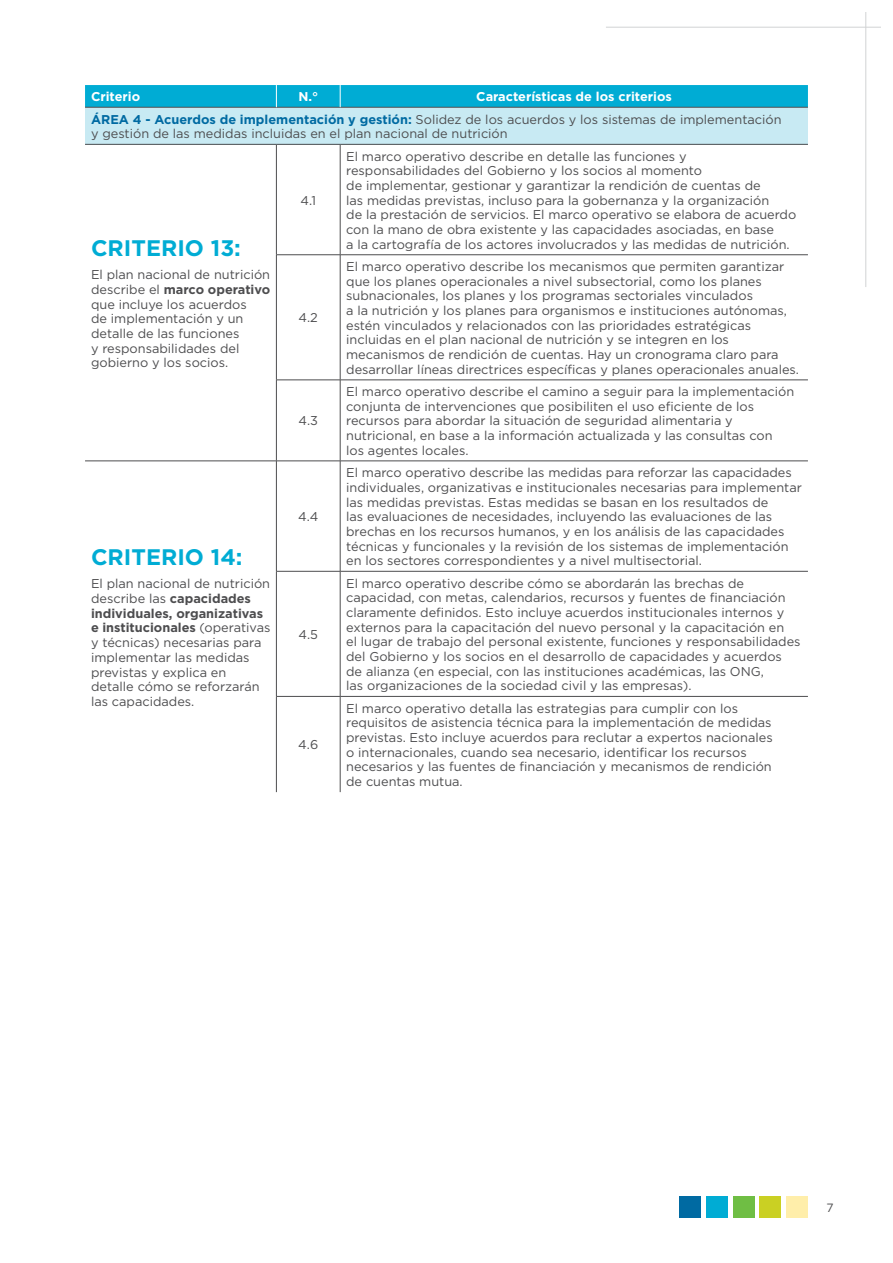
<style>
.page{position:relative;width:893px;height:1263px;background:#fff}
.page>*{position:absolute;margin:0;border:0;box-sizing:border-box;transform-origin:0 0}
.t1{font:700 22.5px "Gotham";color:#00acd4}
.t2{font:12.75px/14.7px "Gotham";color:#4d4d4f}
.t3{font:700 12.75px "Gotham";color:#fff}
.t4{font:12px "Gotham";color:#4d4d4f}
.s1{font-weight:700;color:#fff}
.s2{font-weight:700;color:#006aa2}
.s3{font-weight:700}
</style>
<div class="page">
<div style="left:786px;top:1196px;width:21px;height:21px;background:#fea"></div>
<div style="left:733px;top:1196px;width:21px;height:21px;background:#6fbe44"></div>
<div style="left:760px;top:1196px;width:21px;height:21px;background:#cad023"></div>
<div style="left:706px;top:1196px;width:22px;height:21px;background:#00acd4"></div>
<div style="left:680px;top:1196px;width:21px;height:21px;background:#006aa2"></div>
<hr style="left:606px;top:27px;width:275px;height:1px;background:#d1d3d4">
<hr style="left:865px;top:12px;width:1px;height:275px;background:#d1d3d4">
<div style="left:85px;top:107px;width:723px;height:37px;background:#c8eaf3"></div>
<hr style="left:85px;top:107px;width:191px;height:1px;background:#4d4d4f">
<hr style="left:276px;top:107px;width:64px;height:1px;background:#4d4d4f">
<hr style="left:340px;top:107px;width:468px;height:1px;background:#4d4d4f">
<hr style="left:85px;top:144px;width:191px;height:1px;background:#4d4d4f">
<hr style="left:276px;top:144px;width:64px;height:1px;background:#4d4d4f">
<hr style="left:276px;top:145px;width:1px;height:110px;background:#4d4d4f">
<hr style="left:340px;top:144px;width:468px;height:1px;background:#4d4d4f">
<hr style="left:340px;top:145px;width:1px;height:110px;background:#4d4d4f">
<hr style="left:276px;top:254px;width:64px;height:1px;background:#4d4d4f">
<hr style="left:276px;top:255px;width:1px;height:125px;background:#4d4d4f">
<hr style="left:340px;top:254px;width:468px;height:1px;background:#4d4d4f">
<hr style="left:340px;top:255px;width:1px;height:125px;background:#4d4d4f">
<hr style="left:276px;top:380px;width:64px;height:1px;background:#4d4d4f">
<hr style="left:276px;top:380px;width:1px;height:81px;background:#4d4d4f">
<hr style="left:340px;top:380px;width:468px;height:1px;background:#4d4d4f">
<hr style="left:340px;top:380px;width:1px;height:81px;background:#4d4d4f">
<hr style="left:85px;top:461px;width:191px;height:1px;background:#4d4d4f">
<hr style="left:276px;top:461px;width:64px;height:1px;background:#4d4d4f">
<hr style="left:276px;top:461px;width:1px;height:110px;background:#4d4d4f">
<hr style="left:340px;top:461px;width:468px;height:1px;background:#4d4d4f">
<hr style="left:340px;top:461px;width:1px;height:110px;background:#4d4d4f">
<hr style="left:276px;top:571px;width:64px;height:1px;background:#4d4d4f">
<hr style="left:276px;top:571px;width:1px;height:125px;background:#4d4d4f">
<hr style="left:340px;top:571px;width:468px;height:1px;background:#4d4d4f">
<hr style="left:340px;top:571px;width:1px;height:125px;background:#4d4d4f">
<hr style="left:276px;top:696px;width:64px;height:1px;background:#4d4d4f">
<hr style="left:276px;top:697px;width:1px;height:95px;background:#4d4d4f">
<hr style="left:340px;top:696px;width:468px;height:1px;background:#4d4d4f">
<hr style="left:340px;top:697px;width:1px;height:95px;background:#4d4d4f">
<svg style="left:85px;top:85px;width:723px;height:22px"></svg>
<p class="t2" style="left:91px;top:85px;width:692px;line-height:22.4px;text-indent:385px"><span class="s1">Características de los criterios<br></span><span class="s2">ÁREA 4 - Acuerdos de implementación y gestión:</span> Solidez de los acuerdos y los sistemas de implementación</p>
<p class="t2" style="left:91px;top:126px;width:418px">y gestión de las medidas incluidas en el plan nacional de nutrición</p>
<p class="t3" style="left:91px;top:88px;width:51px">Criterio</p>
<p class="t3" style="left:298px;top:88px;width:21px">N.°</p>
<h1 class="t1" style="left:91px;top:233px;width:151px">CRITERIO 13:</h1>
<p class="t2" style="left:91px;top:267px;width:181px">El plan nacional de nutrición describe el <span class="s3">marco operativo </span>que incluye los acuerdos<br>de implementación y un detalle de las funciones<br>y responsabilidades del gobierno y los socios.</p>
<h1 class="t1" style="left:91px;top:542px;width:153px">CRITERIO 14:</h1>
<p class="t2" style="left:91px;top:576px;width:181px">El plan nacional de nutrición describe las <span class="s3">capacidades individuales, organizativas e institucionales</span> (operativas y técnicas) necesarias para implementar las medidas previstas y explica en detalle cómo se reforzarán las capacidades.</p>
<p class="t2" style="left:300px;top:192px;width:17px">4.1</p>
<p class="t2" style="left:299px;top:310px;width:21px">4.2</p>
<p class="t2" style="left:299px;top:413px;width:21px">4.3</p>
<p class="t2" style="left:298px;top:509px;width:22px">4.4</p>
<p class="t2" style="left:299px;top:627px;width:21px">4.5</p>
<p class="t2" style="left:298px;top:737px;width:21px">4.6</p>
<p class="t2" style="left:346px;top:148px;width:452px">El marco operativo describe en detalle las funciones y responsabilidades del Gobierno y los socios al momento<br>de implementar, gestionar y garantizar la rendición de cuentas de<br>las medidas previstas, incluso para la gobernanza y la organización<br>de la prestación de servicios. El marco operativo se elabora de acuerdo con la mano de obra existente y las capacidades asociadas, en base<br>a la cartografía de los actores involucrados y las medidas de nutrición.</p>
<p class="t2" style="left:346px;top:259px;width:454px">El marco operativo describe los mecanismos que permiten garantizar que los planes operacionales a nivel subsectorial, como los planes subnacionales, los planes y los programas sectoriales vinculados<br>a la nutrición y los planes para organismos e instituciones autónomas, estén vinculados y relacionados con las prioridades estratégicas incluidas en el plan nacional de nutrición y se integren en los mecanismos de rendición de cuentas. Hay un cronograma claro para desarrollar líneas directrices específicas y planes operacionales anuales.</p>
<p class="t2" style="left:346px;top:384px;width:449px">El marco operativo describe el camino a seguir para la implementación conjunta de intervenciones que posibiliten el uso eficiente de los recursos para abordar la situación de seguridad alimentaria y nutricional, en base a la información actualizada y las consultas con<br>los agentes locales.</p>
<p class="t2" style="left:346px;top:465px;width:457px">El marco operativo describe las medidas para reforzar las capacidades individuales, organizativas e institucionales necesarias para implementar las medidas previstas. Estas medidas se basan en los resultados de<br>las evaluaciones de necesidades, incluyendo las evaluaciones de las brechas en los recursos humanos, y en los análisis de las capacidades técnicas y funcionales y la revisión de los sistemas de implementación en los sectores correspondientes y a nivel multisectorial.</p>
<p class="t2" style="left:346px;top:575px;width:456px">El marco operativo describe cómo se abordarán las brechas de capacidad, con metas, calendarios, recursos y fuentes de financiación claramente definidos. Esto incluye acuerdos institucionales internos y externos para la capacitación del nuevo personal y la capacitación en<br>el lugar de trabajo del personal existente, funciones y responsabilidades del Gobierno y los socios en el desarrollo de capacidades y acuerdos de alianza (en especial, con las instituciones académicas, las ONG,<br>las organizaciones de la sociedad civil y las empresas).</p>
<p class="t2" style="left:346px;top:700px;width:428px">El marco operativo detalla las estrategias para cumplir con los requisitos de asistencia técnica para la implementación de medidas previstas. Esto incluye acuerdos para reclutar a expertos nacionales o internacionales, cuando sea necesario, identificar los recursos necesarios y las fuentes de financiación y mecanismos de rendición de cuentas mutua.</p>
<p class="t4" style="left:826px;top:1200px;width:9px">7</p>
</div>
